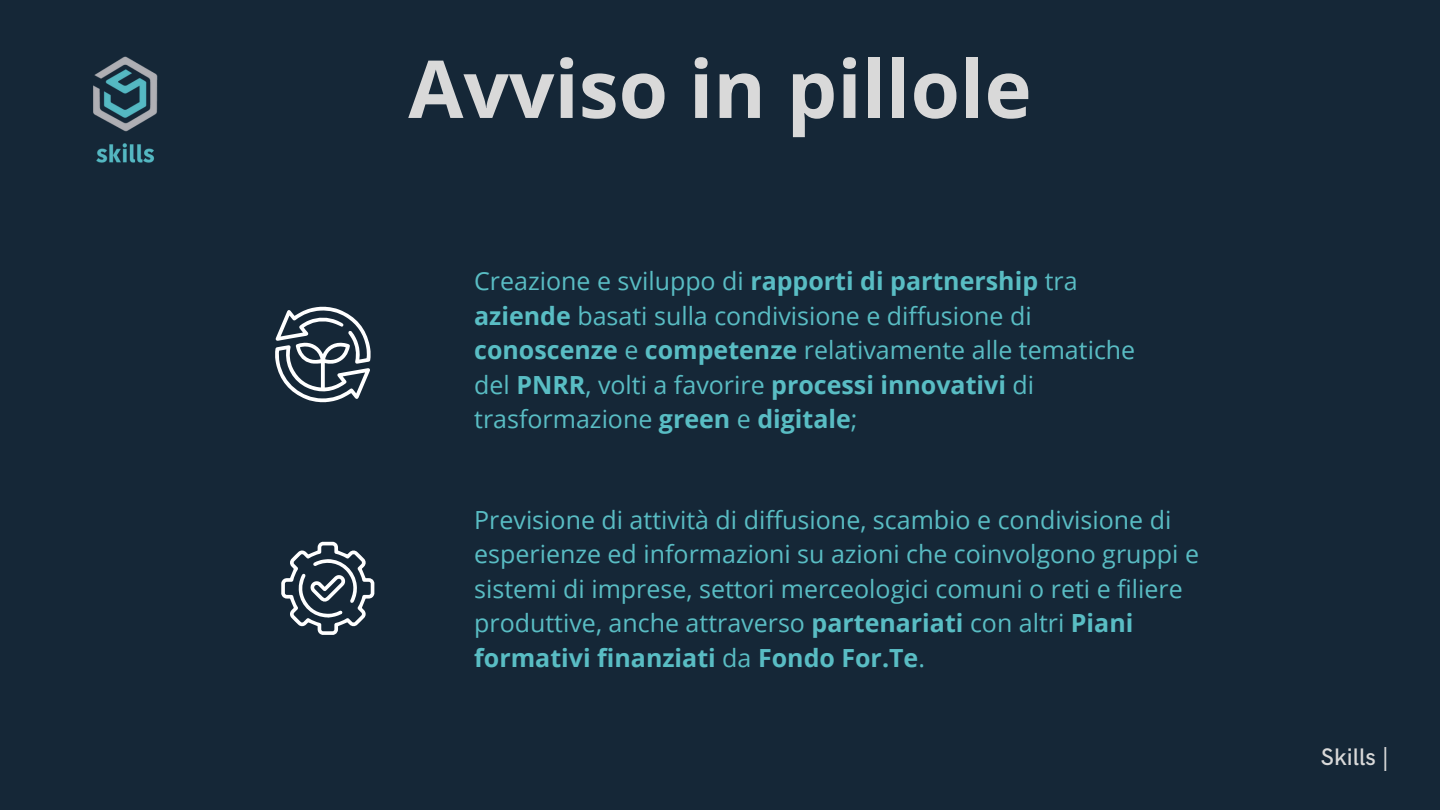
<style>
.page{position:relative;width:1440px;height:810px;background:#152737}
.page>*{position:absolute;margin:0;border:0;box-sizing:border-box;transform-origin:0 0}
.t1{font:700 80px "Open Sans";color:#d9d9d9}
.t2{font:25px/34.5px "Open Sans";color:#59bdc4}
.t3{font:500 24px "HK Grotesk";color:#d9d9d9}
.s1{font-weight:700}
</style>
<div class="page">
<img style="left:93px;top:56px;width:65px;height:107px">
<svg style="left:275px;top:307px;width:96px;height:95px"></svg>
<svg style="left:281px;top:542px;width:93px;height:93px"></svg>
<p class="t1" style="left:408px;top:33px;width:625px">Avviso in pillole</p>
<p class="t2" style="left:474px;top:263px;width:663px">Creazione e sviluppo di <span class="s1">rapporti di partnership</span> tra <span class="s1">aziende</span> basati sulla condivisione e diffusione di <span class="s1">conoscenze</span> e <span class="s1">competenze</span> relativamente alle tematiche del <span class="s1">PNRR</span>, volti a favorire <span class="s1">processi innovativi</span> di trasformazione <span class="s1">green</span> e <span class="s1">digitale</span>;</p>
<p class="t2" style="left:474px;top:502px;width:726px">Previsione di attività di diffusione, scambio e condivisione di esperienze ed informazioni su azioni che coinvolgono gruppi e sistemi di imprese, settori merceologici comuni o reti e filiere produttive, anche attraverso <span class="s1">partenariati</span> con altri <span class="s1">Piani formativi finanziati</span> da <span class="s1">Fondo For.Te</span>.</p>
<p class="t3" style="left:1321px;top:743px;width:70px">Skills |</p>
</div>
